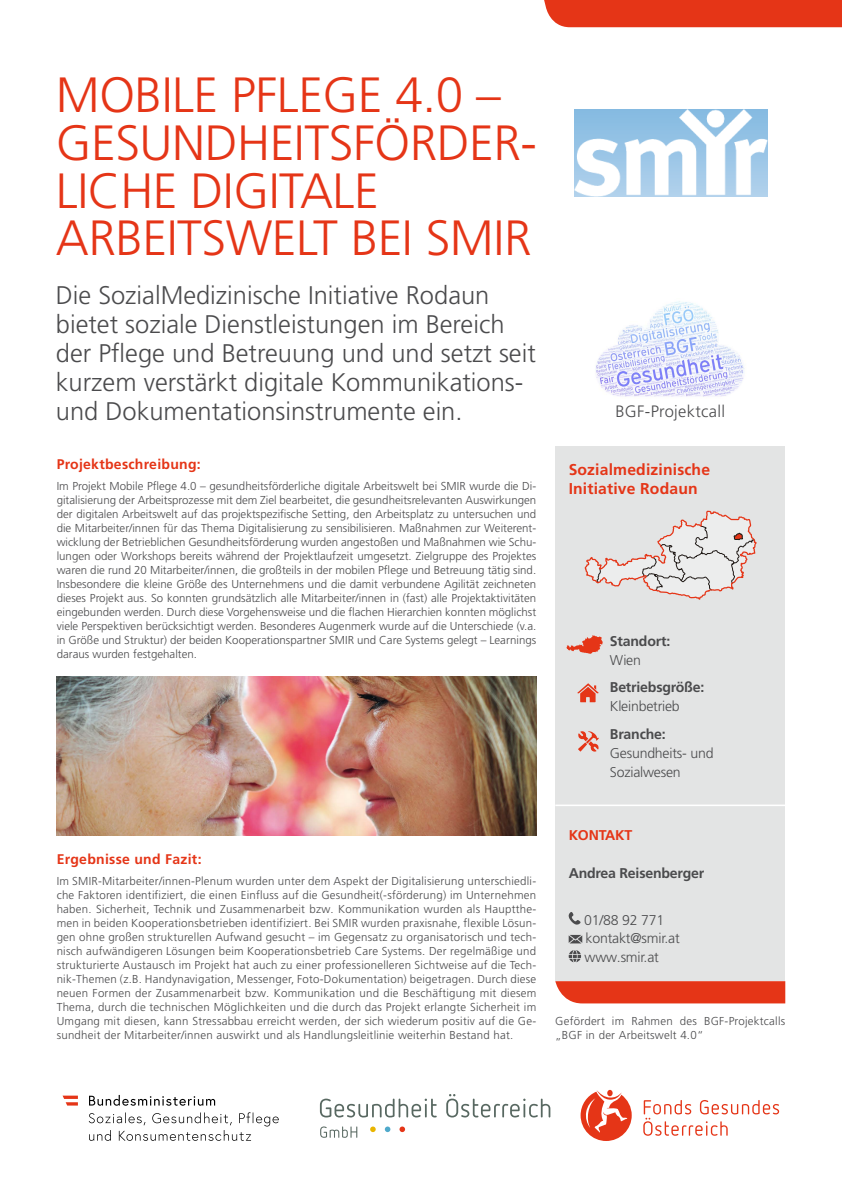
<style>
.page{position:relative;width:842px;height:1192px;background:#fff}
.page>*{position:absolute;margin:0;border:0;box-sizing:border-box;transform-origin:0 0}
.neu_headline_inh{font:300 49.5px/47.8px "Frutiger LT Pro";letter-spacing:-.01em;color:#e53517}
.t1{font:300 25.5px/28.9px "Frutiger LT Pro";color:#4b4b4d}
.t2{font:300 16.5px "Frutiger LT Pro";letter-spacing:.02em;color:#4b4b4d}
.inhalthead_3{font:700 15.7px/18.9px "Frutiger LT Pro";letter-spacing:.01em;color:#e53517}
.t3{font:300 14.15px/18.9px "Frutiger LT Pro";letter-spacing:-.015em;color:#4b4b4d}
.t4{font:700 14.15px/18.9px "Frutiger LT Pro";letter-spacing:-.015em;color:#4b4b4d}
.t5{font:700 14.15px "Frutiger LT Pro";letter-spacing:-.015em;color:#e53517}
.t6{font:700 14px "Frutiger LT Pro";letter-spacing:.02em;color:#e53517}
.Liste{font:300 11.5px/14px "Frutiger LT Pro";letter-spacing:.02em;color:#4b4b4d;text-align:justify}
.s1{font-weight:300}
.s2{font-weight:700}
</style>
<div class="page">
<div style="left:544px;top:0;width:298px;height:27px;background:#e53517"></div>
<div style="left:555px;top:446px;width:230px;height:535px;background:#e3e4e4"></div>
<svg style="left:555px;top:981px;width:230px;height:22px;background:#e53c1f"></svg>
<hr style="left:555px;top:805px;width:230px;height:1px;background:#fff">
<img style="left:596px;top:301px;width:149px;height:96px">
<img style="left:574px;top:109px;width:193px;height:88px">
<img style="left:56px;top:676px;width:481px;height:160px">
<svg style="left:569px;top:912px;width:12px;height:13px"></svg>
<svg style="left:569px;top:935px;width:13px;height:8px"></svg>
<svg style="left:569px;top:950px;width:12px;height:12px"></svg>
<svg style="left:578px;top:731px;width:21px;height:21px"></svg>
<svg style="left:577px;top:683px;width:22px;height:19px"></svg>
<svg style="left:566px;top:635px;width:37px;height:19px"></svg>
<svg style="left:584px;top:510px;width:173px;height:90px"></svg>
<svg style="left:320px;top:1099px;width:117px;height:18px"></svg>
<svg style="left:446px;top:1094px;width:104px;height:23px"></svg>
<svg style="left:320px;top:1126px;width:37px;height:12px"></svg>
<svg style="left:370px;top:1127px;width:6px;height:5px"></svg>
<svg style="left:385px;top:1127px;width:5px;height:5px"></svg>
<svg style="left:399px;top:1127px;width:6px;height:5px"></svg>
<svg style="left:581px;top:1090px;width:51px;height:51px"></svg>
<svg style="left:643px;top:1100px;width:136px;height:36px"></svg>
<svg style="left:89px;top:1112px;width:190px;height:29px"></svg>
<svg style="left:89px;top:1095px;width:126px;height:11px"></svg>
<svg style="left:63px;top:1096px;width:15px;height:10px"></svg>
<h1 class="neu_headline_inh" style="left:56px;top:71px;width:483px">MOBILE PFLEGE 4.0 –<br>GESUNDHEITSFÖRDER-<br>LICHE DIGITALE<br>ARBEITSWELT BEI SMIR</h1>
<p class="t1" style="left:56px;top:281px;width:481px">Die SozialMedizinische Initiative Rodaun bietet soziale Dienstleistungen im Bereich der Pflege und Betreuung und und setzt seit kurzem verstärkt digitale Kommunikations&shy;und Dokumentationsinstrumente ein.</p>
<p class="t6" style="left:57px;top:456px;width:146px">Projektbeschreibung:</p>
<p class="Liste" style="left:57px;top:479px;width:481px">Im Projekt Mobile Pflege 4.0 – gesundheitsförderliche digitale Arbeitswelt bei SMIR wurde die Di&shy;gitalisierung der Arbeitsprozesse mit dem Ziel bearbeitet, die gesundheitsrelevanten Auswirkungen der digitalen Arbeitswelt auf das projektspezifische Setting, den Arbeitsplatz zu untersuchen und die Mitarbeiter/innen für das Thema Digitalisierung zu sensibilisieren. Maßnahmen zur Weiterent&shy;wicklung der Betrieblichen Gesundheitsförderung wurden angestoßen und Maßnahmen wie Schu&shy;lungen oder Workshops bereits während der Projektlaufzeit umgesetzt. Zielgruppe des Projektes waren die rund 20 Mitarbeiter/innen, die großteils in der mobilen Pflege und Betreuung tätig sind.<br>Insbesondere die kleine Größe des Unternehmens und die damit verbundene Agilität zeichneten dieses Projekt aus. So konnten grundsätzlich alle Mitarbeiter/innen in (fast) alle Projektaktivitäten eingebunden werden. Durch diese Vorgehensweise und die flachen Hierarchien konnten möglichst viele Perspektiven berücksichtigt werden. Besonderes Augenmerk wurde auf die Unterschiede (v.a. in Größe und Struktur) der beiden Kooperationspartner SMIR und Care Systems gelegt – Learnings daraus wurden festgehalten.</p>
<p class="t2" style="left:615px;top:402px;width:111px">BGF-Projektcall</p>
<p class="inhalthead_3" style="left:569px;top:460px;width:143px">Sozialmedizinische<br>Initiative Rodaun</p>
<p class="t4" style="left:610px;top:632px;width:62px">Standort:<br><span class="s1">Wien</span></p>
<p class="t4" style="left:610px;top:678px;width:96px">Betriebsgröße:<br><span class="s1">Kleinbetrieb</span></p>
<p class="t3" style="left:610px;top:725px;width:105px"><span class="s2">Branche:<br></span>Gesundheits- und<br>Sozialwesen</p>
<p class="t6" style="left:57px;top:851px;width:146px">Ergebnisse und Fazit:</p>
<p class="Liste" style="left:57px;top:874px;width:481px">Im SMIR-Mitarbeiter/innen-Plenum wurden unter dem Aspekt der Digitalisierung unterschiedli&shy;che Faktoren identifiziert, die einen Einfluss auf die Gesundheit(-sförderung) im Unternehmen haben. Sicherheit, Technik und Zusammenarbeit bzw. Kommunikation wurden als Hauptthe&shy;men in beiden Kooperationsbetrieben identifiziert. Bei SMIR wurden praxisnahe, flexible Lösun&shy;gen ohne großen strukturellen Aufwand gesucht – im Gegensatz zu organisatorisch und tech&shy;nisch aufwändigeren Lösungen beim Kooperationsbetrieb Care Systems. Der regelmäßige und strukturierte Austausch im Projekt hat auch zu einer professionelleren Sichtweise auf die Tech&shy;nik-Themen (z.B. Handynavigation, Messenger, Foto-Dokumentation) beigetragen. Durch diese neuen Formen der Zusammenarbeit bzw. Kommunikation und die Beschäftigung mit diesem Thema, durch die technischen Möglichkeiten und die durch das Projekt erlangte Sicherheit im Umgang mit diesen, kann Stressabbau erreicht werden, der sich wiederum positiv auf die Ge&shy;sundheit der Mitarbeiter/innen auswirkt und als Handlungsleitlinie weiterhin Bestand hat.</p>
<p class="t5" style="left:569px;top:827px;width:65px">KONTAKT</p>
<p class="t4" style="left:569px;top:864px;width:137px">Andrea Reisenberger</p>
<p class="t3" style="left:584px;top:910px;width:97px">01/88 92 771 kontakt@smir.at www.smir.at</p>
<p class="Liste" style="left:555px;top:1014px;width:231px">Gefördert im Rahmen des BGF-Projektcalls „BGF in der Arbeitswelt 4.0“</p>
</div>
